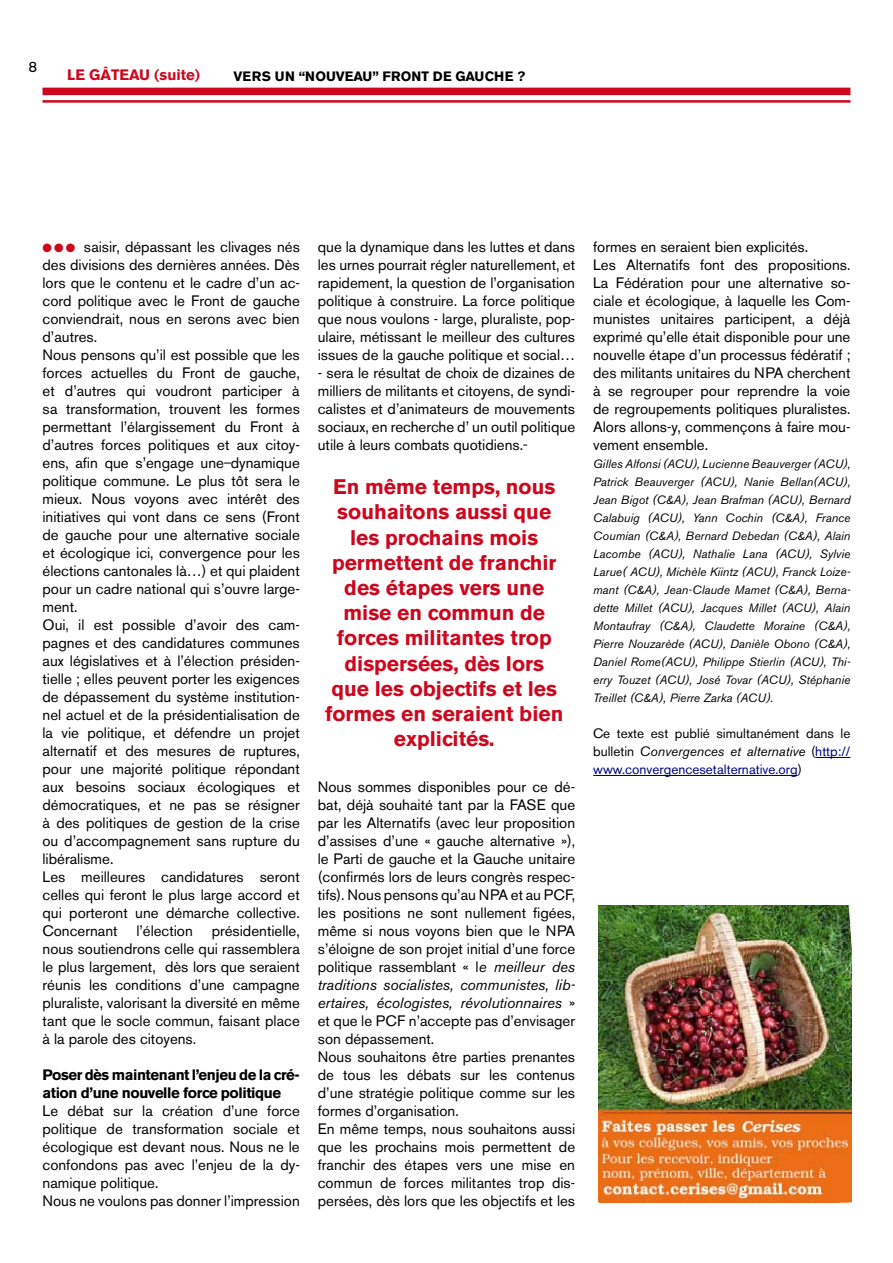
<style>
.page{position:relative;width:893px;height:1263px;background:#fff}
.page>*{position:absolute;margin:0;border:0;box-sizing:border-box;transform-origin:0 0}
.t1{font:700 21px/25.2px "Akzidenz Grotesk BE";color:#cd071e;text-align:center}
.t2{font:15px/18px "Akzidenz Grotesk BE";color:#000}
.t3{font:700 15px/18px "Akzidenz Grotesk BE";letter-spacing:-.03em;color:#000}
.t4{font:700 15px "Akzidenz Grotesk BE";color:#cd071e}
.t5{font:13.5px/18px "Akzidenz Grotesk BE";color:#000;text-align:justify}
.t6{font:700 13.5px "Akzidenz Grotesk BE";color:#000}
.t7{font:italic 12px/18px "Akzidenz Grotesk BE";color:#000;text-align:justify}
.t8{font:12px "Zapf Dingbats ITC";color:#cd071e}
.s1{font-style:italic}
.s2{color:#000080}
</style>
<div class="page">
<div style="left:43px;top:88px;width:807px;height:7px;background:#cd071e"></div>
<hr style="left:43px;top:100px;width:807px;height:3px;background:#cd071e">
<hr style="left:815px;top:757px;width:35px;height:1px;background:#000">
<hr style="left:593px;top:775px;width:205px;height:1px;background:#000">
<img style="left:598px;top:906px;width:253px;height:296px">
<p class="t2" style="left:28px;top:58px;width:10px">8</p>
<p class="t4" style="left:67px;top:66px;width:134px">Le GÂTEAU (suite)</p>
<p class="t6" style="left:234px;top:69px;width:11px">Vers</p>
<p class="t6" style="left:275px;top:69px;width:42px">un “nou</p>
<p class="t6" style="left:336px;top:69px;width:19px">veau</p>
<p class="t6" style="left:372px;top:69px;width:29px">” Front</p>
<p class="t6" style="left:433px;top:69px;width:33px">de gau</p>
<p class="t6" style="left:485px;top:69px;width:42px">che ?</p>
<p class="t2" style="left:43px;top:238px;width:259px;text-indent:41px">saisir, dépassant les clivages nés des divisions des dernières années. Dès lors que le contenu et le cadre d’un ac&shy;cord politique avec le Front de gauche conviendrait, nous en serons avec bien d’autres.<br>Nous pensons qu’il est possible que les forces actuelles du Front de gauche, et d’autres qui voudront participer à sa transformation, trouvent les formes permettant l’élargissement du Front à d’autres forces politiques et aux citoy&shy;ens, afin que s’engage une dynamique politique commune. Le plus tôt sera le mieux. Nous voyons avec intérêt des initiatives qui vont dans ce sens (Front de gauche pour une alternative sociale et écologique ici, convergence pour les élections cantonales là…) et qui plaident pour un cadre national qui s’ouvre large&shy;ment.<br>Oui, il est possible d’avoir des cam&shy;pagnes et des candidatures communes aux législatives et à l’élection présiden&shy;tielle ; elles peuvent porter les exigences de dépassement du système institution&shy;nel actuel et de la présidentialisation de la vie politique, et défendre un projet alternatif et des mesures de ruptures, pour une majorité politique répondant aux besoins sociaux écologiques et démocratiques, et ne pas se résigner à des politiques de gestion de la crise ou d’accompagnement sans rupture du libéralisme.<br>Les meilleures candidatures seront celles qui feront le plus large accord et qui porteront une démarche collective.<br>Concernant</p>
<p class="t8" style="left:43px;top:242px;width:34px">● ● ●</p>
<p class="t2" style="left:43px;top:922px;width:259px;text-align:justify;text-indent:169px">présidentielle, nous soutiendrons celle qui rassemblera le plus largement, dès lors que seraient réunis les conditions d’une campagne pluraliste, valorisant la diversité en même tant que le socle commun, faisant place à la parole des citoyens.</p>
<p class="t3" style="left:43px;top:1066px;width:259px">Poser dès maintenant l’enjeu de la cré&shy;ation d’une nouvelle force politique</p>
<p class="t2" style="left:43px;top:1102px;width:259px">Le débat sur la création d’une force politique de transformation sociale et écologique est devant nous. Nous ne le confondons pas avec l’enjeu de la dy&shy;namique politique.<br>Nous ne voulons pas donner l’impression</p>
<p class="t2" style="left:136px;top:922px;width:58px">l’élection</p>
<p class="t2" style="left:318px;top:238px;width:259px;text-align:justify">que la dynamique dans les luttes et dans les urnes pourrait régler naturellement, et rapidement, la question de l’organisation politique à construire. La force politique que nous voulons - large, pluraliste, pop&shy;ulaire, métissant le meilleur des cultures issues de la gauche politique et social…</p>
<p class="t2" style="left:318px;top:364px;width:259px;text-align:justify">- sera le résultat de choix de dizaines de milliers de militants et citoyens, de syndi&shy;calistes et d’animateurs de mouvements sociaux, en recherche d’ un outil politique utile à leurs combats quotidiens.</p>
<h1 class="t1" style="left:325px;top:474px;width:240px">En même temps, nous souhaitons aussi que les prochains mois permettent de franchir des étapes vers une mise en commun de forces militantes trop dispersées, dès lors que les objectifs et les formes en seraient bien explicités.</h1>
<p class="t2" style="left:318px;top:778px;width:259px">Nous sommes disponibles pour ce dé&shy;bat, déjà souhaité tant par la FASE que par les Alternatifs (avec leur proposition d’assises d’une « gauche alternative »), le Parti de gauche et la Gauche unitaire (confirmés lors de leurs congrès respec&shy;tifs). Nous pensons qu’au NPA et au PCF, les positions ne sont nullement figées, même si nous voyons bien que le NPA s’éloigne de son projet initial d’une force politique rassemblant « l<span class="s1">e meilleur des traditions socialistes, communistes, lib&shy;ertaires, écologistes, révolutionnaires</span> » et que le PCF n’accepte pas d’envisager son dépassement.<br>Nous souhaitons être parties prenantes de tous les débats sur les contenus d’une stratégie politique comme sur les formes d’organisation.<br>En même temps, nous souhaitons aussi que les prochains mois permettent de franchir des étapes vers une mise en commun de forces militantes trop dis&shy;persées, dès lors que les objectifs et les</p>
<p class="t2" style="left:593px;top:238px;width:259px">formes en seraient bien explicités.<br>Les Alternatifs font des propositions.<br>La Fédération pour une alternative so&shy;ciale et écologique, à laquelle les Com&shy;munistes unitaires participent, a déjà exprimé qu’elle était disponible pour une nouvelle étape d’un processus fédératif ; des militants unitaires du NPA cherchent à se regrouper pour reprendre la voie de regroupements politiques pluralistes.<br>Alors allons-y, commençons à faire mou&shy;vement ensemble.</p>
<p class="t7" style="left:593px;top:455px;width:259px">Gilles Alfonsi (ACU), Lucienne Beauverger (ACU), Patrick Beauverger (ACU), Nanie Bellan(ACU), Jean Bigot (C&amp;A), Jean Brafman (ACU), Bernard Calabuig (ACU), Yann Cochin (C&amp;A), France Coumian (C&amp;A), Bernard Debedan (C&amp;A), Alain Lacombe (ACU), Nathalie Lana (ACU), Sylvie Larue( ACU), Michèle Kiintz (ACU), Franck Loize&shy;mant (C&amp;A), Jean-Claude Mamet (C&amp;A), Berna&shy;dette Millet (ACU), Jacques Millet (ACU), Alain Montaufray (C&amp;A), Claudette Moraine (C&amp;A), Pierre Nouzarède (ACU), Danièle Obono (C&amp;A), Daniel Rome(ACU), Philippe Stierlin (ACU), Thi&shy;erry Touzet (ACU), José Tovar (ACU), Stéphanie Treillet (C&amp;A), Pierre Zarka (ACU).</p>
<p class="t5" style="left:593px;top:724px;width:259px">Ce texte est publié simultanément dans le bulletin <span class="s1">Convergences et alternative</span> (<span class="s2">http:// www.convergencesetalternative.org</span>)</p>
</div>
